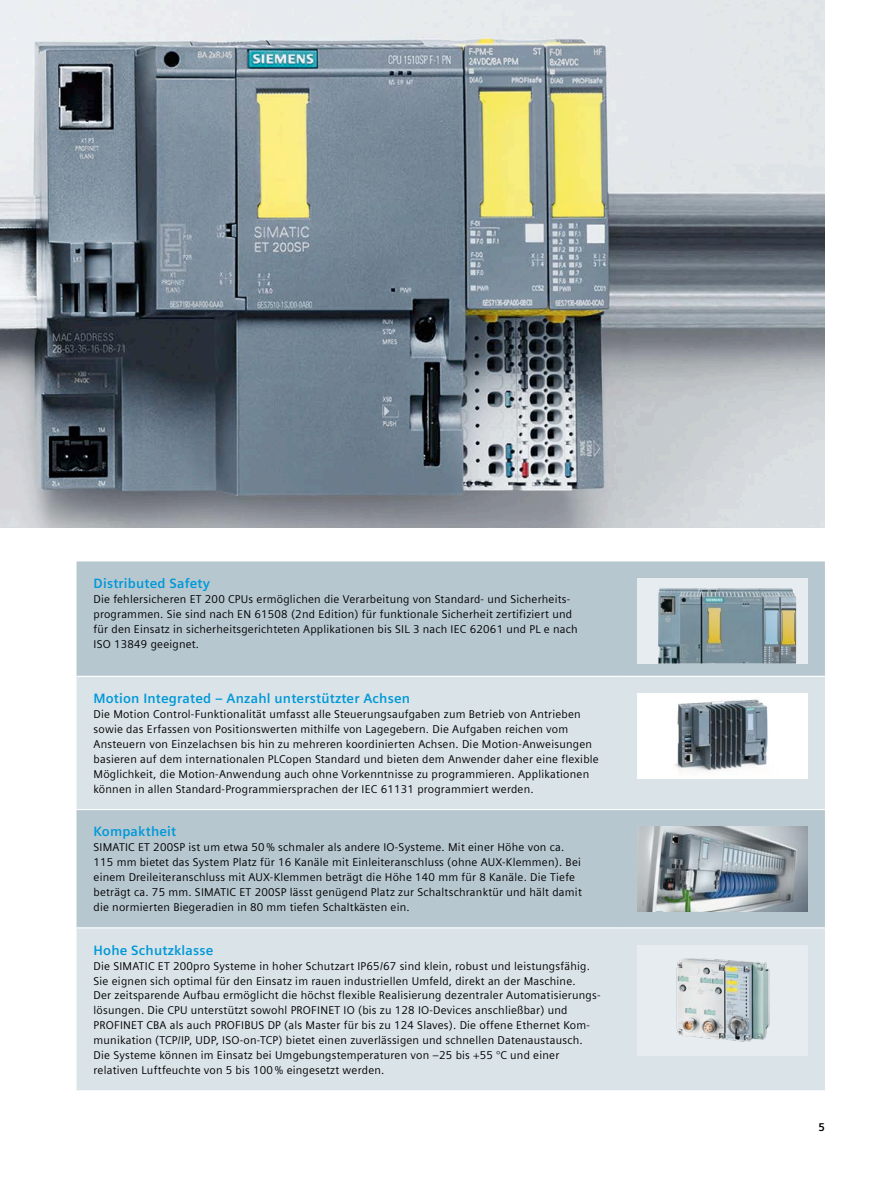
<style>
.page{position:relative;width:893px;height:1191px;background:#fff}
.page>*{position:absolute;margin:0;border:0;box-sizing:border-box;transform-origin:0 0}
.t1{font:700 13.5px "Siemens Sans Global";letter-spacing:.015em;color:#0099d7}
.t2{font:11.25px/14.9px "Siemens Sans Global";letter-spacing:.02em;color:#000}
.t3{font:700 11.25px "Siemens Sans Global";color:#000}
</style>
<div class="page">
<img style="left:0;top:0;width:825px;height:527px">
<div style="left:77px;top:561px;width:748px;height:115px;background:#b7c7d0"></div>
<svg style="left:77px;top:677px;width:748px;height:413px;background:#d0dbe1"></svg>
<hr style="left:77px;top:809px;width:544px;height:1px;background:#fff">
<hr style="left:621px;top:809px;width:204px;height:1px;background:#fff">
<hr style="left:77px;top:927px;width:544px;height:1px;background:#fff">
<hr style="left:621px;top:927px;width:204px;height:1px;background:#fff">
<div style="left:638px;top:578px;width:170px;height:85px;background:#e6ecf0"></div>
<img style="left:658px;top:588px;width:138px;height:75px">
<img style="left:638px;top:693px;width:170px;height:85px">
<img style="left:638px;top:826px;width:170px;height:85px">
<img style="left:638px;top:945px;width:170px;height:110px">
<p class="t1" style="left:94px;top:576px;width:118px">Distributed Safety</p>
<p class="t2" style="left:94px;top:592px;width:486px">Die fehlersicheren ET 200 CPUs ermöglichen die Verarbeitung von Standard- und Sicherheits&shy;programmen. Sie sind nach EN 61508 (2nd Edition) für funktionale Sicherheit zertifiziert und für den Einsatz in sicherheitsgerichteten Applikationen bis SIL 3 nach IEC 62061 und PL e nach ISO 13849 geeignet.</p>
<p class="t1" style="left:94px;top:690px;width:318px">Motion Integrated – Anzahl unterstützter Achsen</p>
<p class="t2" style="left:94px;top:707px;width:507px">Die Motion Control-Funktionalität umfasst alle Steuerungsaufgaben zum Betrieb von Antrieben sowie das Erfassen von Positionswerten mithilfe von Lagegebern. Die Aufgaben reichen vom Ansteuern von Einzelachsen bis hin zu mehreren koordinierten Achsen. Die Motion-Anweisungen basieren auf dem internationalen PLCopen Standard und bieten dem Anwender daher eine flexible Möglichkeit, die Motion-Anwendung auch ohne Vorkenntnisse zu programmieren. Applikationen können in allen Standard-Programmiersprachen der IEC 61131 programmiert werden.</p>
<p class="t1" style="left:94px;top:824px;width:84px">Kompaktheit</p>
<p class="t2" style="left:94px;top:840px;width:490px">SIMATIC ET 200SP ist um etwa 50 % schmaler als andere IO-Systeme. Mit einer Höhe von ca.<br>115 mm bietet das System Platz für 16 Kanäle mit Einleiteranschluss (ohne AUX-Klemmen). Bei einem Dreileiteranschluss mit AUX-Klemmen beträgt die Höhe 140 mm für 8 Kanäle. Die Tiefe beträgt ca. 75 mm. SIMATIC ET 200SP lässt genügend Platz zur Schaltschranktür und hält damit die normierten Biegeradien in 80 mm tiefen Schaltkästen ein.</p>
<p class="t1" style="left:94px;top:942px;width:121px">Hohe Schutzklasse</p>
<p class="t2" style="left:94px;top:958px;width:508px">Die SIMATIC ET 200pro Systeme in hoher Schutzart IP65/67 sind klein, robust und leistungsfähig.<br>Sie eignen sich optimal für den Einsatz im rauen industriellen Umfeld, direkt an der Maschine.<br>Der zeitsparende Aufbau ermöglicht die höchst flexible Realisierung dezentraler Automatisierungs&shy;lösungen. Die CPU unterstützt sowohl PROFINET IO (bis zu 128 IO-Devices anschließbar) und PROFINET CBA als auch PROFIBUS DP (als Master für bis zu 124 Slaves). Die offene Ethernet Kom&shy;munikation (TCP/IP, UDP, ISO-on-TCP) bietet einen zuverlässigen und schnellen Datenaustausch.<br>Die Systeme können im Einsatz bei Umgebungstemperaturen von –25 bis +55 °C und einer relativen Luftfeuchte von 5 bis 100 % eingesetzt werden.</p>
<p class="t3" style="left:818px;top:1120px;width:8px">5</p>
</div>
